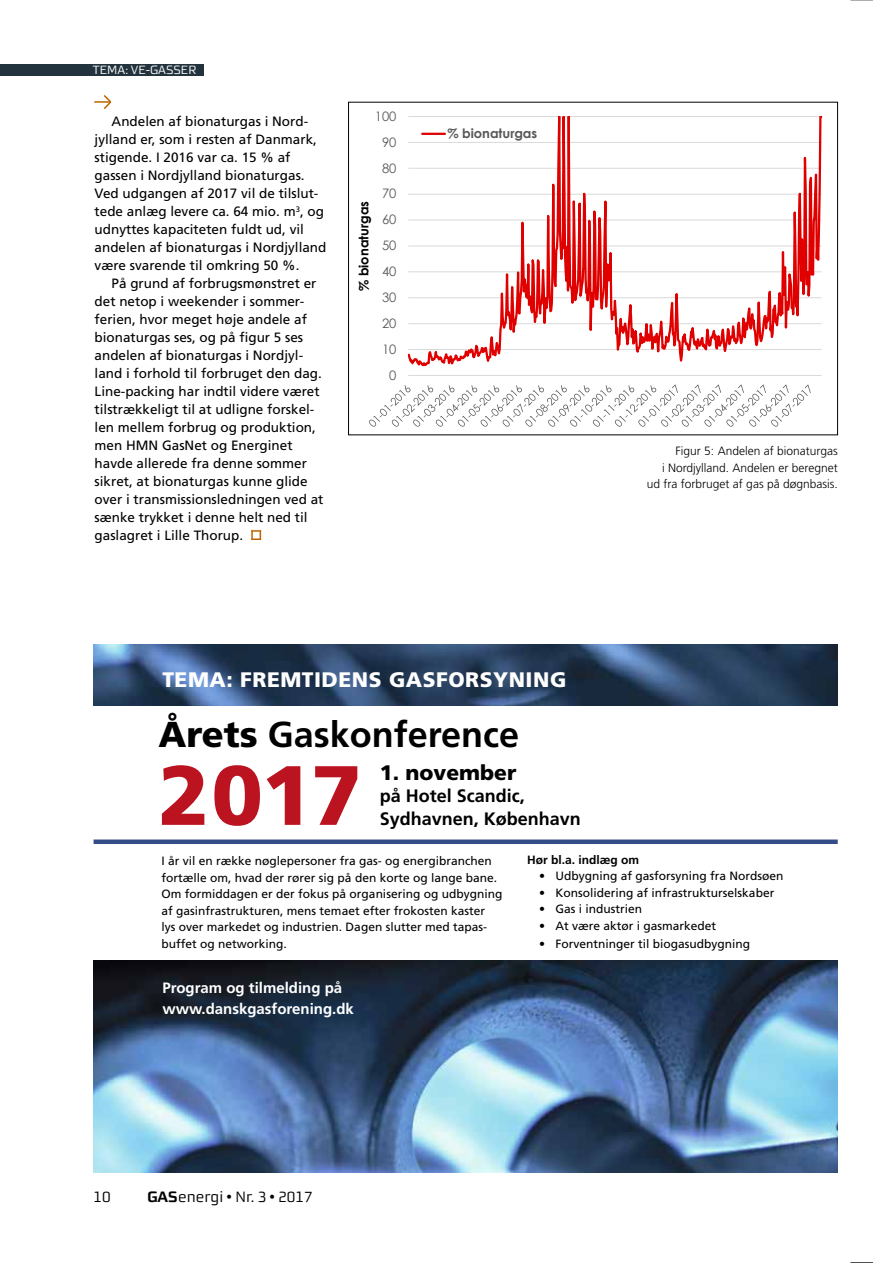
<style>
.page{position:relative;width:893px;height:1263px;background:#fff}
.page>*{position:absolute;margin:0;border:0;box-sizing:border-box;transform-origin:0 0}
.t1{font:900 84px "Frutiger LT";color:#bc1320}
.t2{font:700 36px "Frutiger LT";color:#000}
.t3{font:900 21px "Frutiger LT";letter-spacing:.025em;color:#fff}
.t4{font:900 21px "Frutiger LT";color:#000}
.t5{font:700 18px/22.5px "Frutiger LT";color:#000}
.t6{font:700 15px/21px "Frutiger LT";color:#fff}
.t7{font:15px "Morgan Sans";color:#000}
.t8{font:13.5px/18px "Frutiger LT";color:#000}
.t9{font:13.05px "Century Gothic";color:#585858}
.t10{font:700 13.05px "Century Gothic";color:#000}
.t11{font:700 13.05px "Century Gothic";color:#585858}
.t12{font:12px/16.5px "Frutiger LT";color:#000}
.t13{font:300 12px/16.5px "Frutiger LT";color:#000;text-align:right}
.t14{font:700 12px "Frutiger LT";color:#000}
.t15{font:12px "Morgan Sans";color:#fff}
.s1{font-weight:900}
.s2{color:#fff}
.s3{font-weight:700}
</style>
<div class="page">
<svg style="left:369px;top:116px;width:454px;height:311px"></svg>
<div style="left:348px;top:102px;width:490px;height:333px;border:1px solid #000"></div>
<div style="left:0;top:64px;width:204px;height:12px;background:#23333d"></div>
<svg style="left:251px;top:530px;width:10px;height:10px"></svg>
<img style="left:94px;top:961px;width:744px;height:211px">
<div style="left:94px;top:839px;width:744px;height:5px;background:#344d88"></div>
<img style="left:94px;top:645px;width:744px;height:60px">
<svg style="left:850px;top:0;width:23px;height:1px"></svg>
<svg style="left:850px;top:1262px;width:23px;height:1px"></svg>
<svg style="left:94px;top:95px;width:18px;height:14px"></svg>
<p class="t15" style="left:92px;top:63px;width:105px">TEMA: VE-GASSER</p>
<p class="t8" style="left:95px;top:112px;width:233px;text-indent:17px">Andelen af bionaturgas i Nord&shy;jylland er, som i resten af Danmark, stigende. I 2016 var ca. 15 % af gassen i Nordjylland bionaturgas.<br>Ved udgangen af 2017 vil de tilslut&shy;tede anlæg levere ca. 64 mio. m<sup>3</sup>, og udnyttes kapaciteten fuldt ud, vil andelen af bionaturgas i Nordjylland være svarende til omkring 50 %.</p>
<p class="t8" style="left:95px;top:274px;width:230px;text-indent:17px">På grund af forbrugsmønstret er det netop i weekender i sommer&shy;ferien, hvor meget høje andele af bionaturgas ses, og på figur 5 ses andelen af bionaturgas i Nordjyl&shy;land i forhold til forbruget den dag.<br>Line-packing har indtil videre været tilstrækkeligt til at udligne forskel&shy;len mellem forbrug og produktion, men HMN GasNet og Energinet havde allerede fra denne sommer sikret, at bionaturgas kunne glide over i transmissionsledningen ved at sænke trykket i denne helt ned til gaslagret i Lille Thorup.</p>
<p class="t9" style="left:375px;top:107px;width:23px">100</p>
<p class="t9" style="left:382px;top:133px;width:16px">90</p>
<p class="t9" style="left:382px;top:159px;width:16px">80</p>
<p class="t10" style="left:354px;top:291px;width:92px;rotate:-90deg">% bionaturgas</p>
<p class="t9" style="left:382px;top:185px;width:16px">70</p>
<p class="t9" style="left:382px;top:210px;width:16px">60</p>
<p class="t9" style="left:382px;top:236px;width:16px">50</p>
<p class="t9" style="left:382px;top:262px;width:16px">40</p>
<p class="t9" style="left:382px;top:288px;width:16px">30</p>
<p class="t9" style="left:382px;top:314px;width:16px">20</p>
<p class="t9" style="left:382px;top:340px;width:16px">10</p>
<p class="t9" style="left:389px;top:366px;width:9px">0</p>
<p class="t11" style="left:447px;top:123px;width:91px">% bionaturgas</p>
<p class="t13" style="left:647px;top:443px;width:192px">Figur 5: Andelen af bionaturgas<br>i Nordjylland. Andelen er beregnet ud fra forbruget af gas på døgnbasis.</p>
<h3 class="t3" style="left:162px;top:667px;width:405px">TEMA: FREMTIDENS GASFORSYNING</h3>
<h2 class="t2" style="left:158px;top:713px;width:362px"><span class="s1">Årets</span> Gaskonference</h2>
<h1 class="t1" style="left:158px;top:745px;width:205px">2017</h1>
<h3 class="t4" style="left:380px;top:759px;width:138px">1. november</h3>
<h3 class="t5" style="left:380px;top:785px;width:245px">på Hotel Scandic,<br>Sydhavnen, København<span class="s2">havn</span></h3>
<p class="t12" style="left:162px;top:853px;width:342px">I år vil en række nøglepersoner fra gas- og energibranchen fortælle om, hvad der rører sig på den korte og lange bane.<br>Om formiddagen er der fokus på organisering og udbygning af gasinfrastrukturen, mens temaet efter frokosten kaster<br>lys over markedet og industrien. Dagen slutter med tapas&shy;buffet og networking.</p>
<p class="t6" style="left:162px;top:977px;width:193px">Program og tilmelding på www.danskgasforening.dk</p>
<p class="t14" style="left:527px;top:852px;width:114px">Hør bl.a. indlæg om</p>
<p class="t12" style="left:539px;top:868px;width:246px">• Udbygning af gasforsyning fra Nordsøen</p>
<p class="t12" style="left:539px;top:884px;width:237px">• Konsolidering af infrastrukturselskaber</p>
<p class="t12" style="left:539px;top:901px;width:105px">• Gas i industrien</p>
<p class="t12" style="left:539px;top:917px;width:179px">• At være aktør i gasmarkedet</p>
<p class="t12" style="left:539px;top:935px;width:213px">• Forventninger til biogasudbygning</p>
<p class="t7" style="left:94px;top:1188px;width:19px">10</p>
<p class="t7" style="left:148px;top:1188px;width:167px"><span class="s3">GAS</span>energi • Nr. 3 • 2017</p>
</div>
